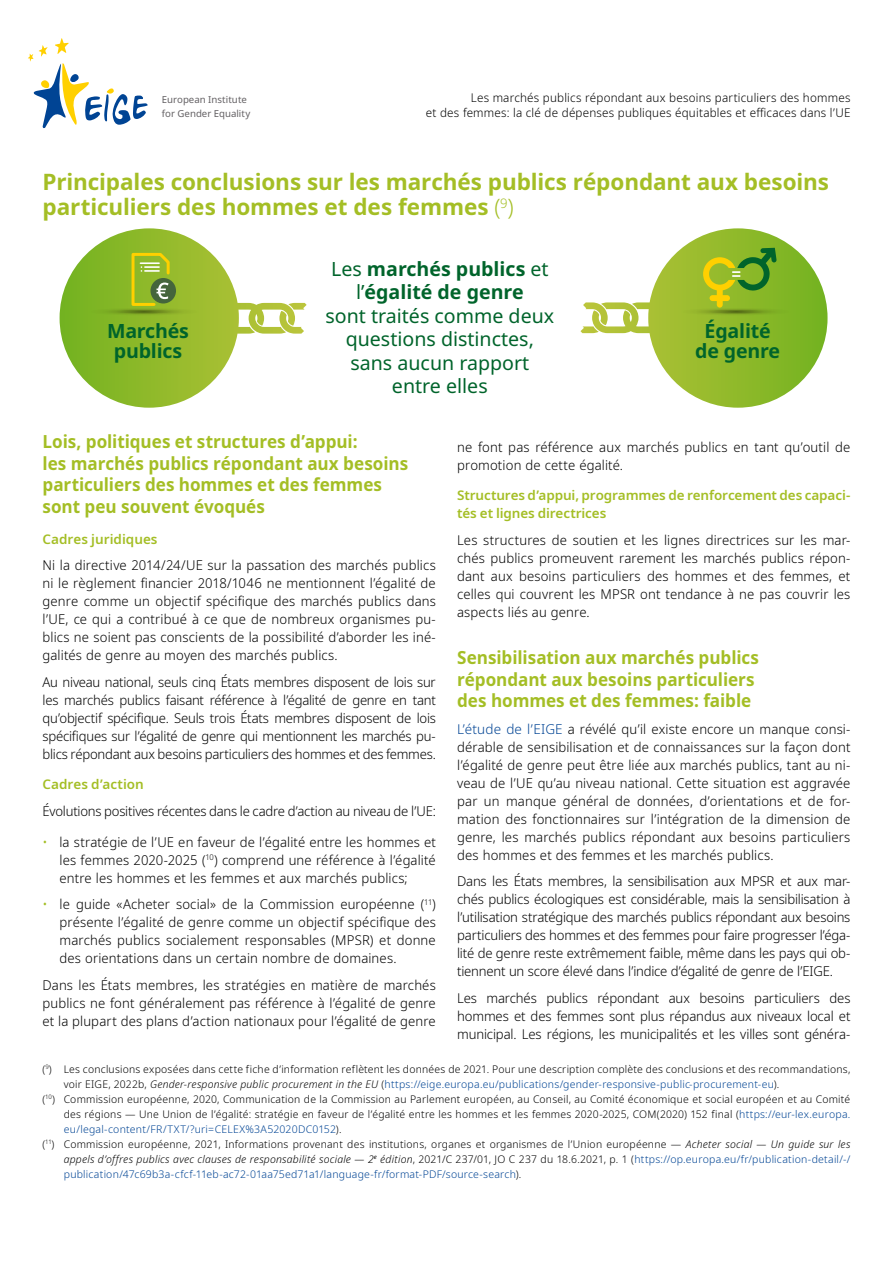
<style>
.page{position:relative;width:893px;height:1263px;background:#fff}
.page>*{position:absolute;margin:0;border:0;box-sizing:border-box;transform-origin:0 0}
.Headlines{font:700 22.5px/25.5px "Noto Sans";letter-spacing:-.005em;color:#a4be25}
.t1{font:19.65px/23.5px "Noto Sans";color:#00642b;text-align:center}
.t2{font:700 19.65px/19.6px "Noto Sans";letter-spacing:-.01em;color:#00642b;text-align:center}
.Subtitle{font:700 18px/21.6px "Noto Sans";letter-spacing:-.005em;color:#a4be25;scale:.95 1}
.Body_text{font:300 13.5px/18px "Noto Sans";letter-spacing:.01em;color:#000;text-align:justify}
.Subheadlines{font:600 13.5px/18px "Noto Sans";letter-spacing:-.005em;color:#a4be25}
.Body_text-2{font:300 13.5px "Noto Sans";letter-spacing:-.02em;color:#000}
.t3{font:300 12px/15px "Noto Sans";letter-spacing:.015em;color:#000;text-align:right}
.Footnote{font:300 10.5px/15px "Noto Sans";letter-spacing:.02em;color:#000;text-align:justify}
.t4{font:9.6px/13.8px "Noto Sans";color:#646164}
.s1{font-weight:300}
.s2{font-weight:700}
.s3{font-size:13.95px;color:#a4be25}
.s4{color:#004494}
.s5{font-style:italic}
</style>
<div class="page">
<svg style="left:28px;top:38px;width:120px;height:90px"></svg>
<svg style="left:60px;top:228px;width:247px;height:180px"></svg>
<svg style="left:580px;top:228px;width:247px;height:180px"></svg>
<p class="t4" style="left:162px;top:93px;width:90px">European Institute for Gender Equality</p>
<p class="t3" style="left:426px;top:91px;width:426px">Les marchés publics répondant aux besoins particuliers des hommes<br>et des femmes: la clé de dépenses publiques équitables et efficaces dans l’UE</p>
<h1 class="Headlines" style="left:43px;top:169px;width:788px">Principales conclusions sur les marchés publics répondant aux besoins particuliers des hommes et des femmes <span class="s1">(</span><sup>9</sup><span class="s1">)</span></h1>
<h2 class="t2" style="left:107px;top:322px;width:83px">Marchés publics</h2>
<h2 class="t1" style="left:325px;top:257px;width:230px">Les <span class="s2">marchés publics</span> et l’<span class="s2">égalité de genre<br></span>sont traités comme deux questions distinctes, sans aucun rapport entre elles</h2>
<h2 class="t2" style="left:695px;top:322px;width:86px">Égalité de genre</h2>
<h2 class="Subtitle" style="left:43px;top:431px;width:386px">Lois, politiques et structures d’appui:<br>les marchés publics répondant aux besoins particuliers des hommes et des femmes sont peu souvent évoqués</h2>
<h2 class="Subheadlines" style="left:43px;top:530px;width:117px">Cadres juridiques</h2>
<p class="Body_text" style="left:43px;top:557px;width:395px">Ni la directive 2014/24/UE sur la passation des marchés publics ni le règlement financier 2018/1046 ne mentionnent l’égalité de genre comme un objectif spécifique des marchés publics dans l’UE, ce qui a contribué à ce que de nombreux organismes pu&shy;blics ne soient pas conscients de la possibilité d’aborder les iné&shy;galités de genre au moyen des marchés publics.</p>
<p class="Body_text" style="left:43px;top:673px;width:395px">Au niveau national, seuls cinq États membres disposent de lois sur les marchés publics faisant référence à l’égalité de genre en tant qu’objectif spécifique. Seuls trois États membres disposent de lois spécifiques sur l’égalité de genre qui mentionnent les marchés pu&shy;blics répondant aux besoins particuliers des hommes et des femmes.</p>
<h2 class="Subheadlines" style="left:43px;top:776px;width:103px">Cadres d’action</h2>
<p class="Body_text-2" style="left:43px;top:801px;width:395px">Évolutions positives récentes dans le cadre d’action au niveau de l’UE:</p>
<p class="Body_text" style="left:60px;top:833px;width:378px;text-indent:-17px"><span class="s3">•</span> la stratégie de l’UE en faveur de l’égalité entre les hommes et les femmes 2020-2025 (<sup>10</sup>) comprend une référence à l’égalité entre les hommes et les femmes et aux marchés publics;</p>
<p class="Body_text" style="left:60px;top:896px;width:378px;text-indent:-17px"><span class="s3">•</span> le guide «Acheter social» de la Commission européenne (<sup>11</sup>) présente l’égalité de genre comme un objectif spécifique des marchés publics socialement responsables (MPSR) et donne des orientations dans un certain nombre de domaines.</p>
<p class="Body_text" style="left:43px;top:976px;width:395px">Dans les États membres, les stratégies en matière de marchés publics ne font généralement pas référence à l’égalité de genre et la plupart des plans d’action nationaux pour l’égalité de genre</p>
<p class="Body_text" style="left:457px;top:438px;width:395px">ne font pas référence aux marchés publics en tant qu’outil de promotion de cette égalité.</p>
<h2 class="Subheadlines" style="left:457px;top:487px;width:395px">Structures d’appui, programmes de renforcement des capaci&shy;tés et lignes directrices</h2>
<p class="Body_text" style="left:457px;top:531px;width:395px">Les structures de soutien et les lignes directrices sur les mar&shy;chés publics promeuvent rarement les marchés publics répon&shy;dant aux besoins particuliers des hommes et des femmes, et celles qui couvrent les MPSR ont tendance à ne pas couvrir les aspects liés au genre.</p>
<h2 class="Subtitle" style="left:457px;top:647px;width:319px">Sensibilisation aux marchés publics répondant aux besoins particuliers des hommes et des femmes: faible</h2>
<p class="Body_text" style="left:457px;top:720px;width:395px"><span class="s4">L’étude de l’EIGE</span> a révélé qu’il existe encore un manque consi&shy;dérable de sensibilisation et de connaissances sur la façon dont l’égalité de genre peut être liée aux marchés publics, tant au ni&shy;veau de l’UE qu’au niveau national. Cette situation est aggravée par un manque général de données, d’orientations et de for&shy;mation des fonctionnaires sur l’intégration de la dimension de genre, les marchés publics répondant aux besoins particuliers des hommes et des femmes et les marchés publics.</p>
<p class="Body_text" style="left:457px;top:873px;width:395px">Dans les États membres, la sensibilisation aux MPSR et aux mar&shy;chés publics écologiques est considérable, mais la sensibilisation à l’utilisation stratégique des marchés publics répondant aux besoins particuliers des hommes et des femmes pour faire progresser l’éga&shy;lité de genre reste extrêmement faible, même dans les pays qui ob&shy;tiennent un score élevé dans l’indice d’égalité de genre de l’EIGE.</p>
<p class="Body_text" style="left:457px;top:989px;width:395px">Les marchés publics répondant aux besoins particuliers des hommes et des femmes sont plus répandus aux niveaux local et municipal. Les régions, les municipalités et les villes sont généra-</p>
<p class="Footnote" style="left:64px;top:1062px;width:788px;text-indent:-21px">(<sup>9</sup>) Les conclusions exposées dans cette fiche d’information reflètent les données de 2021. Pour une description complète des conclusions et des recommandations, voir EIGE, 2022b, <span class="s5">Gender-responsive public procurement in the EU</span> (<span class="s4">https://eige.europa.eu/publications/gender-responsive-public-procurement-eu</span>).</p>
<p class="Footnote" style="left:64px;top:1092px;width:788px;text-indent:-21px">(<sup>10</sup>) Commission européenne, 2020, Communication de la Commission au Parlement européen, au Conseil, au Comité économique et social européen et au Comité des régions — Une Union de l’égalité: stratégie en faveur de l’égalité entre les hommes et les femmes 2020-2025, COM(2020) 152 final (<span class="s4">https://eur-lex.europa. eu/legal-content/FR/TXT/?uri=CELEX%3A52020DC0152</span>).</p>
<p class="Footnote" style="left:64px;top:1137px;width:788px;text-indent:-21px">(<sup>11</sup>) Commission européenne, 2021, Informations provenant des institutions, organes et organismes de l’Union européenne — <span class="s5">Acheter social — Un guide sur les appels d’offres publics avec clauses de responsabilité sociale — 2</span><sup>e</sup> <span class="s5">édition</span>, 2021/C 237/01, JO C 237 du 18.6.2021, p. 1 (<span class="s4">https://op.europa.eu/fr/publication-detail/-/ publication/47c69b3a-cfcf-11eb-ac72-01aa75ed71a1/language-fr/format-PDF/source-search</span>).</p>
</div>
